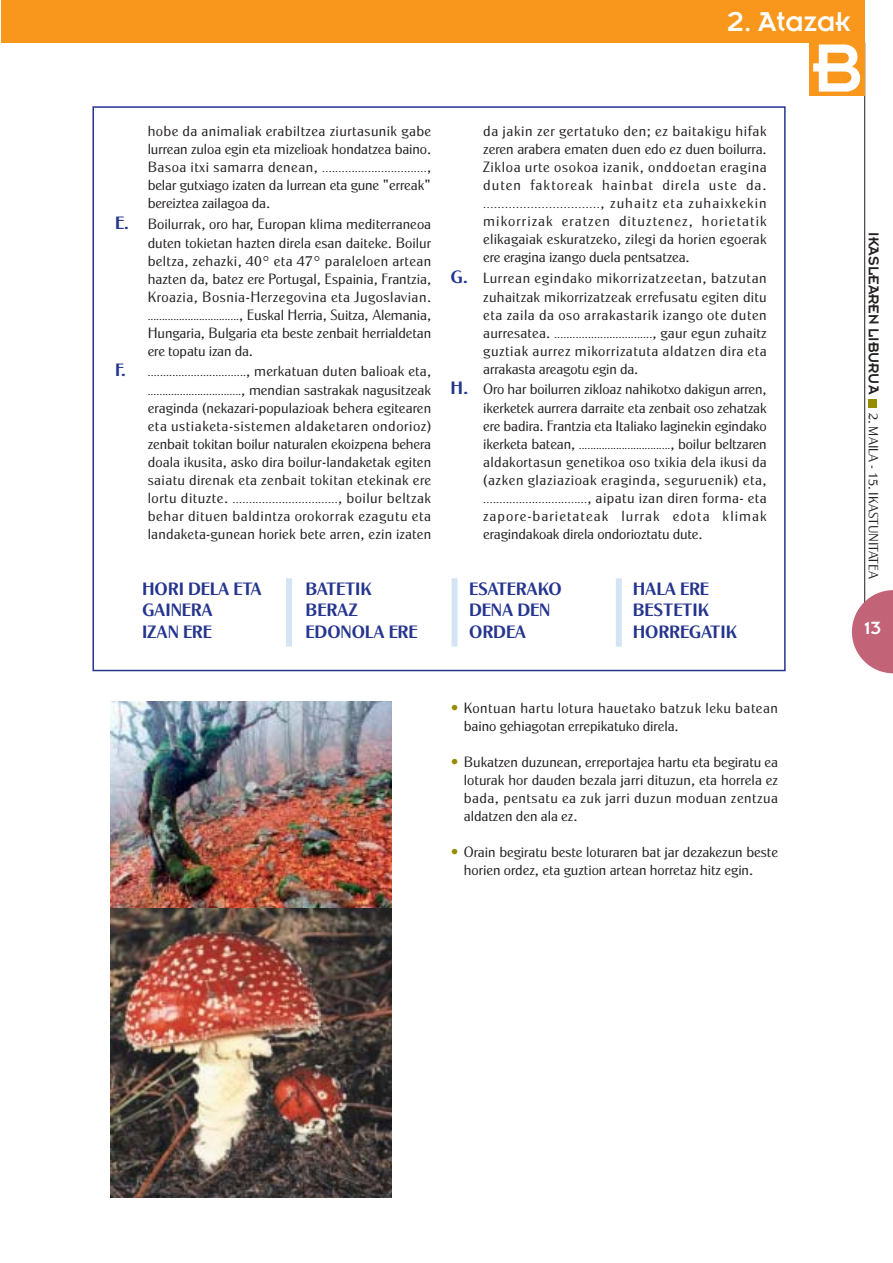
<style>
.page{position:relative;width:893px;height:1263px;background:#fff}
.page>*{position:absolute;margin:0;border:0;box-sizing:border-box;transform-origin:0 0}
.t1{font:75px "Insignia";color:#fff}
.t2{font:30px "Insignia";color:#fff}
.t3{font:19.5px "Insignia";color:#fff}
.t4{font:18px/21.6px "Cg Globe Gothic Bd";letter-spacing:-.005em;color:#25358e}
.t5{font:15px/18px "Cg Globe Gothic Lt";letter-spacing:.015em;color:#231f1f;text-align:justify}
.t6{font:15px/18px "Cg Globe Gothic Lt";letter-spacing:-.005em;color:#231f1f}
.t7{font:15px/18px "Cg Globe Gothic Lt";letter-spacing:.04em;color:#231f1f}
.t8{font:13.5px "Cg Globe Gothic Lt";color:#231f1f}
.t9{font:10.5px/19.2px "Cg Globe Gothic Lt";color:#231f1f;text-align:right}
.s1{font-size:15px}
.s2{font-family:"Cg Globe Gothic Bd";font-size:18px;color:#25358e}
.s3{color:#958c00}
.s4{font-family:"Insignia";font-size:15.75px}
</style>
<div class="page">
<hr style="left:864px;top:43px;width:1px;height:588px;background:#231f1f">
<div style="left:1px;top:0;width:863px;height:43px;background:#f8971c"></div>
<svg style="left:851px;top:590px;width:41px;height:83px"></svg>
<div style="left:868px;top:399px;width:9px;height:9px;background:#958c00"></div>
<div style="left:809px;top:43px;width:55px;height:53px;background:#f8971c"></div>
<div style="left:616px;top:578px;width:6px;height:69px;background:#d4e4f4"></div>
<div style="left:451px;top:578px;width:6px;height:69px;background:#d4e4f4"></div>
<div style="left:286px;top:578px;width:6px;height:69px;background:#d4e4f4"></div>
<img style="left:111px;top:701px;width:280px;height:207px">
<img style="left:111px;top:908px;width:280px;height:290px">
<h2 class="t2" style="left:727px;top:12px;width:125px">2. Atazak</h2>
<p class="t6" style="left:148px;top:124px;width:285px">hobe da animaliak erabiltzea ziurtasunik gabe lurrean zuloa egin eta mizelioak hondatzea baino.</p>
<p class="t9" style="left:148px;top:160px;width:285px"><span class="s1">Basoa itxi samarra denean,</span> ................................<span class="s1">,</span></p>
<p class="t6" style="left:148px;top:178px;width:285px">belar gutxiago izaten da lurrean eta gune "erreak" bereiztea zailagoa da.</p>
<p class="t5" style="left:148px;top:216px;width:285px;text-indent:-33px"><span class="s2">E.</span> Boilurrak, oro har, Europan klima mediterraneoa duten tokietan hazten direla esan daiteke. Boilur beltza, zehazki, 40° eta 47° paraleloen artean hazten da, batez ere Portugal, Espainia, Frantzia, Kroazia, Bosnia-Herzegovina eta Jugoslavian.</p>
<p class="t9" style="left:148px;top:308px;width:285px">................................<span class="s1">, Euskal Herria, Suitza, Alemania,</span></p>
<p class="t6" style="left:148px;top:325px;width:285px">Hungaria, Bulgaria eta beste zenbait herrialdetan ere topatu izan da.</p>
<p class="t9" style="left:115px;top:364px;width:317px"><span class="s2">F.</span> ................................<span class="s1">, merkatuan duten balioak eta, </span>................................<span class="s1">, mendian sastrakak nagusitzeak</span></p>
<p class="t5" style="left:148px;top:401px;width:285px">eraginda (nekazari-populazioak behera egitearen eta ustiaketa-sistemen aldaketaren ondorioz) zenbait tokitan boilur naturalen ekoizpena behera doala ikusita, asko dira boilur-landaketak egiten saiatu direnak eta zenbait tokitan etekinak ere</p>
<p class="t9" style="left:148px;top:491px;width:285px"><span class="s1">lortu dituzte.</span> ................................<span class="s1">, boilur beltzak</span></p>
<p class="t5" style="left:148px;top:509px;width:285px">behar dituen baldintza orokorrak ezagutu eta landaketa-gunean horiek bete arren, ezin izaten</p>
<p class="t5" style="left:483px;top:124px;width:285px">da jakin zer gertatuko den; ez baitakigu hifak zeren arabera ematen duen edo ez duen boilurra.<br>Zikloa urte osokoa izanik, onddoetan eragina duten faktoreak hainbat direla uste da.</p>
<p class="t9" style="left:483px;top:196px;width:285px">................................<span class="s1">, zuhaitz eta zuhaixkekin</span></p>
<p class="t5" style="left:483px;top:214px;width:285px">mikorrizak eratzen dituztenez, horietatik elikagaiak eskuratzeko, zilegi da horien egoerak ere eragina izango duela pentsatzea.</p>
<p class="t5" style="left:483px;top:270px;width:285px;line-height:18.6px;text-indent:-33px"><span class="s2">G.</span> Lurrean egindako mikorrizatzeetan, batzutan zuhaitzak mikorrizatzeak errefusatu egiten ditu eta zaila da oso arrakastarik izango ote duten</p>
<p class="t9" style="left:483px;top:326px;width:285px"><span class="s1">aurresatea.</span> ................................<span class="s1">, gaur egun zuhaitz</span></p>
<p class="t7" style="left:483px;top:343px;width:285px">guztiak aurrez mikorrizatuta aldatzen dira eta arrakasta areagotu egin da.</p>
<p class="t5" style="left:483px;top:381px;width:285px;line-height:18.6px;text-indent:-33px"><span class="s2">H.</span> Oro har boilurren zikloaz nahikotxo dakigun arren, ikerketek aurrera darraite eta zenbait oso zehatzak ere badira. Frantzia eta Italiako laginekin egindako</p>
<p class="t9" style="left:483px;top:437px;width:285px"><span class="s1">ikerketa batean,</span> ................................<span class="s1">, boilur beltzaren</span></p>
<p class="t5" style="left:483px;top:455px;width:285px">aldakortasun genetikoa oso txikia dela ikusi da (azken glaziazioak eraginda, seguruenik) eta,</p>
<p class="t9" style="left:483px;top:491px;width:285px">................................<span class="s1">, aipatu izan diren forma- eta</span></p>
<p class="t6" style="left:483px;top:509px;width:285px">zapore-barietateak lurrak edota klimak eragindakoak direla ondorioztatu dute.</p>
<p class="t4" style="left:142px;top:579px;width:121px">HORI DELA ETA<br>GAINERA<br>IZAN ERE</p>
<p class="t4" style="left:305px;top:579px;width:113px">BATETIK<br>BERAZ<br>EDONOLA ERE</p>
<p class="t4" style="left:469px;top:579px;width:94px">ESATERAKO<br>DENA DEN<br>ORDEA</p>
<p class="t4" style="left:632px;top:579px;width:106px">HALA ERE<br>BESTETIK<br>HORREGATIK</p>
<p class="t5" style="left:464px;top:701px;width:316px;text-indent:-13px"><span class="s3">•</span> Kontuan hartu lotura hauetako batzuk leku batean baino gehiagotan errepikatuko direla.</p>
<p class="t5" style="left:464px;top:755px;width:316px;text-indent:-13px"><span class="s3">•</span> Bukatzen duzunean, erreportajea hartu eta begiratu ea loturak hor dauden bezala jarri dituzun, eta horrela ez bada, pentsatu ea zuk jarri duzun moduan zentzua aldatzen den ala ez.</p>
<p class="t5" style="left:464px;top:845px;width:316px;text-indent:-13px"><span class="s3">•</span> Orain begiratu beste loturaren bat jar dezakezun beste horien ordez, eta guztion artean horretaz hitz egin.</p>
<h1 class="t1" style="left:812px;top:44px;width:52px">B</h1>
<p class="t8" style="left:878px;top:232px;width:348px;rotate:90deg"><span class="s4">IKASLEAREN LIBURUA</span> 2. MAILA - 15. IKASTUNITATEA</p>
<h3 class="t3" style="left:864px;top:622px;width:18px">13</h3>
</div>
